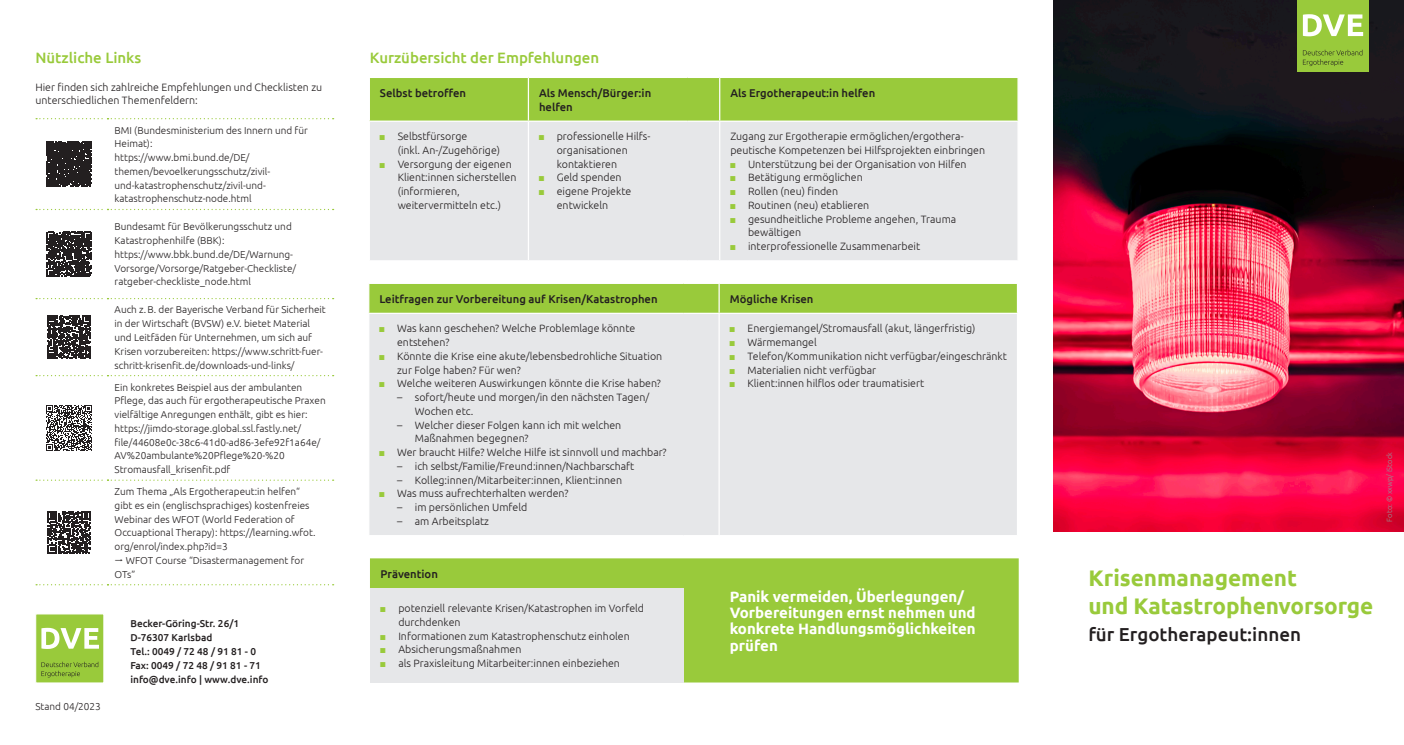
<style>
.page{position:relative;width:1404px;height:745px;background:#fff}
.page>*{position:absolute;margin:0;border:0;box-sizing:border-box;transform-origin:0 0}
.t1{font:700 22.5px/27.5px "Ubuntu";letter-spacing:-.005em;color:#99ca3b}
.t2{font:500 18.75px "Ubuntu";color:#231f20}
.t3{font:700 15px/16.2px "Ubuntu";color:#fff}
.t4{font:500 15px "Ubuntu";color:#99ca3b}
.t5{font:500 11.25px/13.8px "Ubuntu";color:#231f20}
.t6{font:300 10.62px/13.8px "Ubuntu";color:#231f20}
.Fließtext{font:300 10px/13.8px "Ubuntu";color:#231f20}
.Fließtext-2{font:500 10px "Ubuntu";color:#231f20}
.t7{font:300 7.5px "Ubuntu";color:#939598}
.s1{font-family:"Arial Narrow";font-weight:400;color:#99ca3b}
</style>
<div class="page">
<img style="left:1053px;top:0;width:350px;height:530px">
<div style="left:1296px;top:0;width:71px;height:72px;background:#99ca3b"></div>
<svg style="left:1302px;top:14px;width:60px;height:22px"></svg>
<svg style="left:1302px;top:50px;width:60px;height:16px"></svg>
<div style="left:35px;top:613px;width:69px;height:69px;background:#99ca3b;border:1px solid #fff"></div>
<svg style="left:41px;top:627px;width:58px;height:21px"></svg>
<svg style="left:41px;top:661px;width:57px;height:16px"></svg>
<div style="left:370px;top:78px;width:647px;height:42px;background:#99ca3b"></div>
<div style="left:370px;top:122px;width:647px;height:138px;background:#e6e7e9"></div>
<hr style="left:527px;top:78px;width:2px;height:42px;background:#fff">
<hr style="left:719px;top:78px;width:1px;height:42px;background:#fff">
<hr style="left:527px;top:122px;width:2px;height:138px;background:#fff">
<hr style="left:719px;top:122px;width:1px;height:138px;background:#fff">
<div style="left:369px;top:314px;width:647px;height:220px;background:#e6e7e9"></div>
<div style="left:369px;top:283px;width:647px;height:29px;background:#99ca3b"></div>
<hr style="left:718px;top:314px;width:1px;height:220px;background:#fff">
<div style="left:370px;top:558px;width:648px;height:124px;background:#99ca3b"></div>
<div style="left:370px;top:588px;width:313px;height:94px;background:#e6e7e9"></div>
<svg style="left:36px;top:298px;width:297px;height:1px"></svg>
<svg style="left:36px;top:375px;width:297px;height:1px"></svg>
<svg style="left:36px;top:479px;width:297px;height:1px"></svg>
<svg style="left:36px;top:584px;width:297px;height:1px"></svg>
<svg style="left:36px;top:118px;width:297px;height:1px"></svg>
<svg style="left:36px;top:209px;width:297px;height:1px"></svg>
<div style="left:47px;top:141px;width:45px;height:45px;background:#231f20"></div>
<svg style="left:46px;top:231px;width:46px;height:46px"></svg>
<svg style="left:47px;top:232px;width:44px;height:44px;background:#413d3e"></svg>
<svg style="left:47px;top:315px;width:44px;height:44px"></svg>
<svg style="left:46px;top:405px;width:46px;height:45px"></svg>
<svg style="left:48px;top:511px;width:42px;height:42px"></svg>
<p class="t4" style="left:35px;top:48px;width:107px">Nützliche Links</p>
<p class="t4" style="left:370px;top:48px;width:231px">Kurzübersicht der Empfehlungen</p>
<p class="t6" style="left:35px;top:80px;width:288px">Hier finden sich zahlreiche Empfehlungen und Checklisten zu unterschiedlichen Themenfeldern:</p>
<p class="Fließtext" style="left:115px;top:123px;width:195px">BMI (Bundesministerium des Innern und für<br>Heimat):</p>
<p class="Fließtext" style="left:115px;top:150px;width:157px">https://www.bmi.bund.de/DE/ themen/bevoelkerungsschutz/zivil&shy;und-katastrophenschutz/zivil-und&shy;katastrophenschutz-node.html</p>
<p class="Fließtext" style="left:115px;top:219px;width:179px">Bundesamt für Bevölkerungsschutz und<br>Katastrophenhilfe (BBK):</p>
<p class="Fließtext" style="left:115px;top:247px;width:183px">https://www.bbk.bund.de/DE/Warnung-<br>Vorsorge/Vorsorge/Ratgeber-Checkliste/ ratgeber-checkliste_node.html</p>
<p class="Fließtext" style="left:115px;top:302px;width:213px">Auch z.B. der Bayerische Verband für Sicherheit in der Wirtschaft (BVSW) e.V. bietet Material und Leitfäden für Unternehmen, um sich auf Krisen vorzubereiten: https://www.schritt-fuer&shy;schritt-krisenfit.de/downloads-und-links/</p>
<p class="Fließtext" style="left:115px;top:379px;width:212px">Ein konkretes Beispiel aus der ambulanten Pflege, das auch für ergotherapeutische Praxen vielfältige Anregungen enthält, gibt es hier: https://jimdo-storage.global.ssl.fastly.net/ file/44608e0c-38c6-41d0-ad86-3efe92f1a64e/ AV%20ambulante%20Pflege%20-%20<br>Stromausfall_krisenfit.pdf</p>
<p class="Fließtext" style="left:115px;top:484px;width:202px">Zum Thema „Als Ergotherapeut:in helfen“ gibt es ein (englischsprachiges) kostenfreies Webinar des WFOT (World Federation of Occuaptional Therapy): https://learning.wfot. org/enrol/index.php?id=3</p>
<p class="Fließtext" style="left:115px;top:553px;width:191px;text-indent:11px">WFOT Course “Disastermanagement for<br>OTs”</p>
<p class="t5" style="left:380px;top:85px;width:88px">Selbst betroffen</p>
<p class="t5" style="left:539px;top:85px;width:114px">Als Mensch/Bürger:in helfen</p>
<p class="t5" style="left:730px;top:85px;width:146px">Als Ergotherapeut:in helfen</p>
<p class="t6" style="left:397px;top:129px;width:104px;text-indent:-18px"><span class="s1">■</span> Selbstfürsorge<br>(inkl. An-/Zugehörige)</p>
<p class="t6" style="left:397px;top:157px;width:120px;text-indent:-18px"><span class="s1">■</span> Versorgung der eigenen<br>Klient:innen sicherstellen (informieren, weitervermitteln etc.)</p>
<p class="t6" style="left:730px;top:129px;width:256px">Zugang zur Ergotherapie ermöglichen/ergothera&shy;peutische Kompetenzen bei Hilfsprojekten einbringen</p>
<p class="t6" style="left:730px;top:157px;width:238px"><span class="s1">■</span> Unterstützung bei der Organisation von Hilfen</p>
<p class="t6" style="left:730px;top:170px;width:134px"><span class="s1">■</span> Betätigung ermöglichen</p>
<p class="t6" style="left:730px;top:184px;width:109px"><span class="s1">■</span> Rollen (neu) finden</p>
<p class="t6" style="left:730px;top:198px;width:140px"><span class="s1">■</span> Routinen (neu) etablieren</p>
<p class="t6" style="left:748px;top:212px;width:210px;text-indent:-18px"><span class="s1">■</span> gesundheitliche Probleme angehen, Trauma bewältigen</p>
<p class="t6" style="left:730px;top:239px;width:191px"><span class="s1">■</span> interprofessionelle Zusammenarbeit</p>
<p class="t6" style="left:556px;top:129px;width:95px;text-indent:-18px"><span class="s1">■</span> professionelle Hilfs&shy;organisationen kontaktieren</p>
<p class="t6" style="left:539px;top:170px;width:84px"><span class="s1">■</span> Geld spenden</p>
<p class="t6" style="left:539px;top:184px;width:94px;text-align:center"><span class="s1">■</span> eigene Projekte entwickeln</p>
<p class="t5" style="left:379px;top:291px;width:280px">Leitfragen zur Vorbereitung auf Krisen/Katastrophen</p>
<p class="t5" style="left:729px;top:291px;width:85px">Mögliche Krisen</p>
<p class="t6" style="left:397px;top:321px;width:240px;text-indent:-18px"><span class="s1">■</span> Was kann geschehen? Welche Problemlage könnte entstehen?</p>
<p class="t6" style="left:397px;top:348px;width:266px;text-indent:-18px"><span class="s1">■</span> Könnte die Krise eine akute/lebensbedrohliche Situation zur Folge haben? Für wen?</p>
<p class="t6" style="left:379px;top:376px;width:283px"><span class="s1">■</span> Welche weiteren Auswirkungen könnte die Krise haben?</p>
<p class="t6" style="left:415px;top:390px;width:236px;text-indent:-18px">– sofort/heute und morgen/in den nächsten Tagen/<br>Wochen etc.</p>
<p class="t6" style="left:415px;top:417px;width:208px;text-indent:-18px">– Welcher dieser Folgen kann ich mit welchen<br>Maßnahmen begegnen?</p>
<p class="t6" style="left:379px;top:445px;width:288px"><span class="s1">■</span> Wer braucht Hilfe? Welche Hilfe ist sinnvoll und machbar?</p>
<p class="t6" style="left:397px;top:458px;width:239px">– ich selbst/Familie/Freund:innen/Nachbarschaft</p>
<p class="t6" style="left:397px;top:472px;width:226px">– Kolleg:innen/Mitarbeiter:innen, Klient:innen</p>
<p class="t6" style="left:379px;top:486px;width:191px"><span class="s1">■</span> Was muss aufrechterhalten werden?</p>
<p class="t6" style="left:397px;top:500px;width:132px">– im persönlichen Umfeld</p>
<p class="t6" style="left:397px;top:513px;width:93px">– am Arbeitsplatz</p>
<p class="t6" style="left:729px;top:321px;width:247px"><span class="s1">■</span> Energiemangel/Stromausfall (akut, längerfristig)</p>
<p class="t6" style="left:729px;top:335px;width:88px"><span class="s1">■</span> Wärmemangel</p>
<p class="t6" style="left:729px;top:348px;width:278px"><span class="s1">■</span> Telefon/Kommunikation nicht verfügbar/eingeschränkt</p>
<p class="t6" style="left:729px;top:362px;width:148px"><span class="s1">■</span> Materialien nicht verfügbar</p>
<p class="t6" style="left:729px;top:376px;width:196px"><span class="s1">■</span> Klient:innen hilflos oder traumatisiert</p>
<p class="t5" style="left:380px;top:566px;width:59px">Prävention</p>
<p class="Fließtext" style="left:35px;top:698px;width:67px">Stand 04/2023</p>
<p class="Fließtext-2" style="left:130px;top:617px;width:110px">Becker-Göring-Str. 26/1</p>
<p class="Fließtext-2" style="left:130px;top:631px;width:83px">D-76307 Karlsbad</p>
<p class="Fließtext-2" style="left:130px;top:644px;width:127px">Tel.: 0049 / 72 48 / 91 81 - 0</p>
<p class="Fließtext-2" style="left:130px;top:658px;width:132px">Fax: 0049 / 72 48 / 91 81 - 71</p>
<p class="Fließtext-2" style="left:130px;top:672px;width:139px">info@dve.info | www.dve.info</p>
<p class="t6" style="left:398px;top:600px;width:247px;text-indent:-18px"><span class="s1">■</span> potenziell relevante Krisen/Katastrophen im Vorfeld durchdenken</p>
<p class="t6" style="left:380px;top:628px;width:251px"><span class="s1">■</span> Informationen zum Katastrophenschutz einholen</p>
<p class="t6" style="left:380px;top:642px;width:142px"><span class="s1">■</span> Absicherungsmaßnahmen</p>
<p class="t6" style="left:380px;top:655px;width:241px"><span class="s1">■</span> als Praxisleitung Mitarbeiter:innen einbeziehen</p>
<p class="t3" style="left:729px;top:587px;width:247px">Panik vermeiden, Überlegungen/<br>Vorbereitungen ernst nehmen und konkrete Handlungsmöglichkeiten prüfen</p>
<p class="t7" style="left:1384px;top:521px;width:71px;rotate:-90deg">Foto: © xxwp/ iStock</p>
<p class="t1" style="left:1088px;top:563px;width:286px">Krisenmanagement<br>und Katastrophenvorsorge</p>
<p class="t2" style="left:1088px;top:622px;width:214px">für Ergotherapeut:innen</p>
</div>
